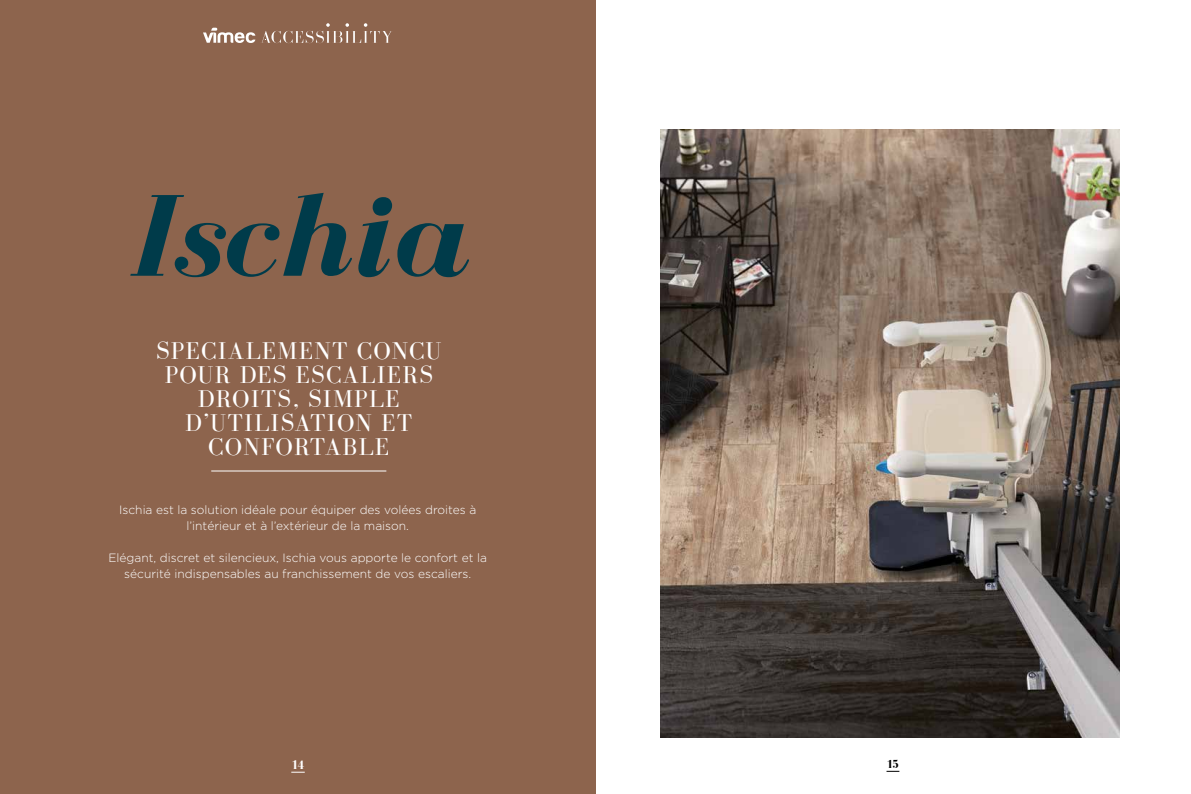
<style>
.page{position:relative;width:1191px;height:794px;background:#fff}
.page>*{position:absolute;margin:0;border:0;box-sizing:border-box;transform-origin:0 0}
.t1{font:italic 700 120px "Bodoni FLF";color:#003b4a}
.t2{font:25px/24px "Bodoni FLF";letter-spacing:.05em;color:#fff;text-align:center}
.t3{font:700 13px "Bodoni FLF";color:#fff}
.t4{font:300 12px/16px "Gotham";color:#fff;text-align:center}
.t5{font:700 12px "Bodoni FLF";color:#000}
</style>
<div class="page">
<svg style="left:886px;top:771px;width:13px;height:1px"></svg>
<div style="left:0;top:0;width:595px;height:794px;background:#8d644d"></div>
<hr style="left:211px;top:470px;width:175px;height:1px;background:#fff">
<img style="left:660px;top:129px;width:459px;height:608px">
<svg style="left:203px;top:23px;width:189px;height:20px"></svg>
<svg style="left:291px;top:772px;width:14px;height:1px"></svg>
<h1 class="t1" style="left:127px;top:172px;width:343px">Ischia</h1>
<h2 class="t2" style="left:156px;top:340px;width:287px">SPECIALEMENT CONCU<br>POUR DES ESCALIERS<br>DROITS, SIMPLE<br>D’UTILISATION ET<br>CONFORTABLE</h2>
<p class="t4" style="left:119px;top:502px;width:358px">Ischia est la solution idéale pour équiper des volées droites à l’intérieur et à l’extérieur de la maison.</p>
<p class="t4" style="left:108px;top:550px;width:380px">Elégant, discret et silencieux, Ischia vous apporte le confort et la sécurité indispensables au franchissement de vos escaliers.</p>
<p class="t3" style="left:291px;top:758px;width:15px">14</p>
<p class="t5" style="left:886px;top:758px;width:14px">15</p>
</div>
